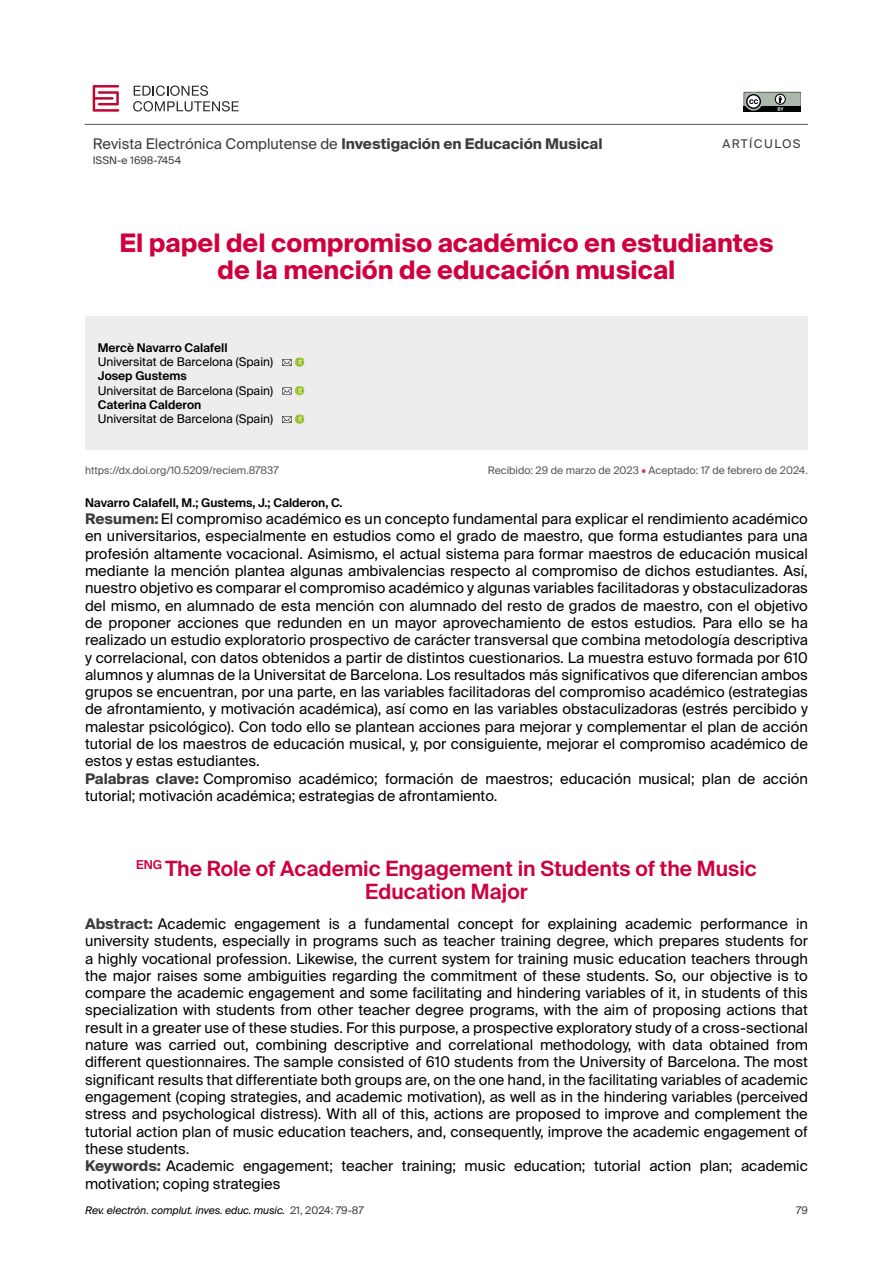
<style>
.page{position:relative;width:893px;height:1263px;background:#fff}
.page>*{position:absolute;margin:0;border:0;box-sizing:border-box;transform-origin:0 0}
._000-Título_original_ES{font:700 25.5px/27.8px "Suisse Intl";color:#cf003d;text-align:center}
._000-Título_traducido_EN{font:600 21px/23.2px "Suisse Intl";color:#cf003d;text-align:center}
._000_Resumen_abstract_ES{font:14.7px/17.2px "Suisse Intl";color:#000;text-align:justify}
._000-Palabras_clave_keywords{font:14.7px/17.2px "Suisse Intl";color:#000}
._00-REVISTA{font:14.7px "Suisse Intl";color:#3c3c3b}
._000-Autor{font:600 12px "Suisse Intl";color:#000}
._000-Autor-2{font:12px "Suisse Intl";color:#000}
.Normal_1er_parr{font:12px "Suisse Intl";letter-spacing:.12em;color:#3c3c3b}
._000-FECHAS{font:10.5px "Suisse Intl";color:#575756}
.t1{font:italic 10.5px "Suisse Intl";color:#000}
.Normal_1er_parr-2{font:10.5px "Suisse Intl";color:#3c3c3b}
.s1{font-weight:700}
.s2{color:#d83364}
.s3{font-weight:700;color:#3c3c3b}
.s4{font-style:normal;color:#3c3c3b}
</style>
<div class="page">
<hr style="left:85px;top:124px;width:723px;height:1px;background:#575756">
<svg style="left:744px;top:92px;width:56px;height:19px"></svg>
<svg style="left:93px;top:85px;width:26px;height:26px"></svg>
<svg style="left:133px;top:85px;width:106px;height:26px"></svg>
<div style="left:85px;top:316px;width:723px;height:134px;background:#ededed"></div>
<svg style="left:282px;top:357px;width:22px;height:10px"></svg>
<svg style="left:282px;top:386px;width:22px;height:9px"></svg>
<svg style="left:282px;top:414px;width:22px;height:10px"></svg>
<p class="_00-REVISTA" style="left:93px;top:135px;width:511px">Revista Electrónica Complutense de <span class="s1">Investigación en Educación Musical</span></p>
<p class="Normal_1er_parr-2" style="left:93px;top:154px;width:90px">ISSN-e 1698-7454</p>
<p class="Normal_1er_parr" style="left:722px;top:136px;width:80px">ARTÍCULOS</p>
<p class="_000-Título_original_ES" style="left:119px;top:229px;width:656px">El papel del compromiso académico en estudiantes de la mención de educación musical</p>
<p class="_000-Autor" style="left:98px;top:341px;width:131px">Mercè Navarro Calafell</p>
<p class="_000-Autor-2" style="left:98px;top:355px;width:177px">Universitat de Barcelona (Spain)</p>
<p class="_000-Autor" style="left:98px;top:369px;width:91px">Josep Gustems</p>
<p class="_000-Autor-2" style="left:98px;top:383px;width:177px">Universitat de Barcelona (Spain)</p>
<p class="_000-Autor" style="left:98px;top:398px;width:105px">Caterina Calderon</p>
<p class="_000-Autor-2" style="left:98px;top:412px;width:177px">Universitat de Barcelona (Spain)</p>
<p class="_000-FECHAS" style="left:85px;top:465px;width:195px">https://dx.doi.org/10.5209/reciem.87837</p>
<p class="_000-FECHAS" style="left:488px;top:465px;width:322px">Recibido: 29 de marzo de 2023 <span class="s2">•</span> Aceptado: 17 de febrero de 2024.</p>
<p class="_000-Autor" style="left:85px;top:496px;width:259px">Navarro Calafell, M.; Gustems, J.; Calderon, C.</p>
<p class="_000_Resumen_abstract_ES" style="left:85px;top:510px;width:724px"><span class="s3">Resumen:</span>El compromiso académico es un concepto fundamental para explicar el rendimiento académico en universitarios, especialmente en estudios como el grado de maestro, que forma estudiantes para una profesión altamente vocacional. Asimismo, el actual sistema para formar maestros de educación musical mediante la mención plantea algunas ambivalencias respecto al compromiso de dichos estudiantes. Así, nuestro objetivo es comparar el compromiso académico y algunas variables facilitadoras y obstaculizadoras del mismo, en alumnado de esta mención con alumnado del resto de grados de maestro, con el objetivo de proponer acciones que redunden en un mayor aprovechamiento de estos estudios. Para ello se ha realizado un estudio exploratorio prospectivo de carácter transversal que combina metodología descriptiva y correlacional, con datos obtenidos a partir de distintos cuestionarios. La muestra estuvo formada por 610 alumnos y alumnas de la Universitat de Barcelona. Los resultados más significativos que diferencian ambos grupos se encuentran, por una parte, en las variables facilitadoras del compromiso académico (estrategias de afrontamiento, y motivación académica), así como en las variables obstaculizadoras (estrés percibido y malestar psicológico). Con todo ello se plantean acciones para mejorar y complementar el plan de acción tutorial de los maestros de educación musical, y, por consiguiente, mejorar el compromiso académico de estos y estas estudiantes.</p>
<p class="_000-Palabras_clave_keywords" style="left:85px;top:770px;width:724px"><span class="s3">Palabras clave:</span> Compromiso académico; formación de maestros; educación musical; plan de acción tutorial; motivación académica; estrategias de afrontamiento.</p>
<p class="_000-Título_traducido_EN" style="left:136px;top:857px;width:622px"><sup>ENG</sup> The Role of Academic Engagement in Students of the Music<br>Education Major</p>
<p class="_000_Resumen_abstract_ES" style="left:85px;top:915px;width:724px"><span class="s3">Abstract:</span> Academic engagement is a fundamental concept for explaining academic performance in university students, especially in programs such as teacher training degree, which prepares students for a highly vocational profession. Likewise, the current system for training music education teachers through the major raises some ambiguities regarding the commitment of these students. So, our objective is to compare the academic engagement and some facilitating and hindering variables of it, in students of this specialization with students from other teacher degree programs, with the aim of proposing actions that result in a greater use of these studies. For this purpose, a prospective exploratory study of a cross-sectional nature was carried out, combining descriptive and correlational methodology, with data obtained from different questionnaires. The sample consisted of 610 students from the University of Barcelona. The most significant results that differentiate both groups are, on the one hand, in the facilitating variables of academic engagement (coping strategies, and academic motivation), as well as in the hindering variables (perceived stress and psychological distress). With all of this, actions are proposed to improve and complement the tutorial action plan of music education teachers, and, consequently, improve the academic engagement of these students.</p>
<p class="_000-Palabras_clave_keywords" style="left:85px;top:1157px;width:724px"><span class="s3">Keywords:</span> Academic engagement; teacher training; music education; tutorial action plan; academic motivation; coping strategies</p>
<p class="t1" style="left:85px;top:1204px;width:280px">Rev. electrón. complut. inves. educ. music. <span class="s4">21, 2024: 79-87</span></p>
<p class="Normal_1er_parr-2" style="left:796px;top:1204px;width:13px">79</p>
</div>
